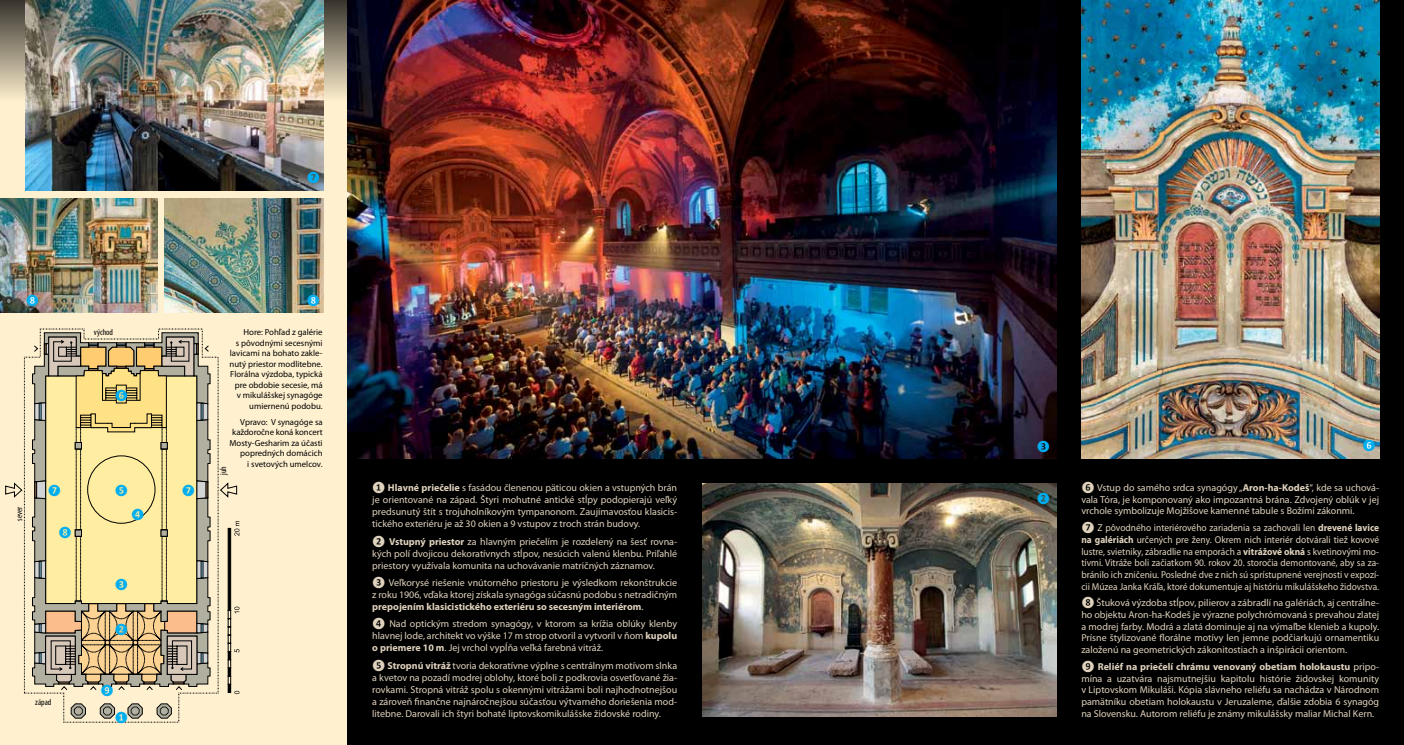
<style>
.page{position:relative;width:1404px;height:745px;background:#fff}
.page>*{position:absolute;margin:0;border:0;box-sizing:border-box;transform-origin:0 0}
.t1{font:10px/12px "Myriad Pro";color:#e0d3be;text-align:justify}
.t2{font:10px/11.6px "Myriad Pro";color:#e0d3be;text-align:justify;scale:.94 1}
.t3{font:700 10px "Calibri";color:#00aeef}
.t4{font:8.75px/10.5px "Myriad Pro";color:#000;text-align:right}
.t5{font:condensed 8.75px "Myriad Pro";color:#000}
.s1{font-family:"Calibri";font-weight:700}
.s2{font-weight:700}
</style>
<div class="page">
<div style="left:0;top:0;width:348px;height:744px;background:#fff1d0"></div>
<div style="left:0;top:0;width:347px;height:101px;background:linear-gradient(to bottom,#37342d,#fcedcd)"></div>
<div style="left:347px;top:0;width:1056px;height:744px;background:#000"></div>
<img style="left:702px;top:483px;width:354px;height:233px">
<svg style="left:24px;top:328px;width:194px;height:394px"></svg>
<svg style="left:228px;top:521px;width:11px;height:172px"></svg>
<svg style="left:220px;top:482px;width:17px;height:15px"></svg>
<svg style="left:5px;top:339px;width:204px;height:350px"></svg>
<img style="left:0;top:198px;width:157px;height:114px">
<img style="left:164px;top:198px;width:159px;height:114px">
<div style="left:87px;top:455px;width:68px;height:68px;border:1px solid #000;border-radius:50%"></div>
<img style="left:26px;top:0;width:297px;height:190px">
<img style="left:347px;top:0;width:709px;height:458px">
<img style="left:1081px;top:0;width:297px;height:458px">
<div style="left:1363px;top:439px;width:10px;height:11px;background:#fff;border-radius:50%"></div>
<div style="left:27px;top:295px;width:10px;height:10px;background:#fff;border-radius:50%"></div>
<div style="left:308px;top:295px;width:10px;height:10px;background:#fff;border-radius:50%"></div>
<p class="t3" style="left:306px;top:171px;width:15px">❼</p>
<p class="t3" style="left:26px;top:294px;width:15px">❽</p>
<p class="t3" style="left:306px;top:294px;width:15px">❽</p>
<p class="t4" style="left:229px;top:327px;width:95px">Hore: Pohľad z galérie<br>s pôvodnými secesnými lavicami na bohato zakle&shy;nutý priestor modlitebne.<br>Florálna výzdoba, typická pre obdobie secesie, má v mikulášskej synagóge umiernenú podobu.</p>
<p class="t4" style="left:229px;top:416px;width:95px">Vpravo: V synagóge sa každoročne koná koncert<br>Mosty-Gesharim za účasti popredných domácich<br>i svetových umelcov.</p>
<p class="t5" style="left:94px;top:327px;width:21px">východ</p>
<p class="t3" style="left:115px;top:389px;width:15px">❻</p>
<p class="t5" style="left:218px;top:474px;width:10px;rotate:-90deg">juh</p>
<p class="t5" style="left:14px;top:520px;width:15px;rotate:-90deg">sever</p>
<p class="t3" style="left:48px;top:483px;width:15px">❼</p>
<p class="t3" style="left:58px;top:526px;width:15px">❽</p>
<p class="t5" style="left:35px;top:696px;width:18px">západ</p>
<p class="t3" style="left:115px;top:483px;width:15px">❺</p>
<p class="t3" style="left:131px;top:508px;width:15px">❹</p>
<p class="t3" style="left:115px;top:577px;width:15px">❸</p>
<p class="t3" style="left:115px;top:623px;width:15px">❷</p>
<p class="t3" style="left:100px;top:683px;width:15px">❾</p>
<p class="t3" style="left:115px;top:710px;width:15px">❶</p>
<p class="t3" style="left:182px;top:483px;width:15px">❼</p>
<p class="t1" style="left:372px;top:481px;width:306px"><span class="s1">❶</span> <span class="s2">Hlavné priečelie</span> s fasádou členenou päticou okien a vstupných brán je orientované na západ. Štyri mohutné antické stĺpy podopierajú veľký predsunutý štít s trojuholníkovým tympanonom. Zaujímavosťou klasicis&shy;tického exteriéru je až 30 okien a 9 vstupov z troch strán budovy.</p>
<p class="t1" style="left:372px;top:534px;width:306px"><span class="s1">❷</span> <span class="s2">Vstupný priestor</span> za hlavným priečelím je rozdelený na šesť rovna&shy;kých polí dvojicou dekoratívnych stĺpov, nesúcich valenú klenbu. Priľahlé priestory využívala komunita na uchovávanie matričných záznamov.</p>
<p class="t1" style="left:372px;top:576px;width:306px"><span class="s1">❸</span> Veľkorysé riešenie vnútorného priestoru je výsledkom rekonštrukcie z roku 1906, vďaka ktorej získala synagóga súčasnú podobu s netradičným <span class="s2">prepojením klasicistického exteriéru so secesným interiérom</span>.</p>
<p class="t1" style="left:372px;top:617px;width:306px"><span class="s1">❹</span> Nad optickým stredom synagógy, v ktorom sa krížia oblúky klenby hlavnej lode, architekt vo výške 17 m strop otvoril a vytvoril v ňom <span class="s2">kupolu o priemere 10 m</span>. Jej vrchol vypĺňa veľká farebná vitráž.</p>
<p class="t1" style="left:372px;top:658px;width:306px"><span class="s1">❺</span> <span class="s2">Stropnú vitráž</span> tvoria dekoratívne výplne s centrálnym motívom slnka a kvetov na pozadí modrej oblohy, ktoré boli z podkrovia osvetľované žia&shy;rovkami. Stropná vitráž spolu s okennými vitrážami boli najhodnotnejšou a zároveň finančne najnáročnejšou súčasťou výtvarného doriešenia mod&shy;litebne. Darovali ich štyri bohaté liptovskomikulášske židovské rodiny.</p>
<p class="t3" style="left:1036px;top:439px;width:15px">❸</p>
<p class="t3" style="left:1036px;top:491px;width:15px">❷</p>
<p class="t3" style="left:1362px;top:438px;width:15px">❻</p>
<p class="t1" style="left:1081px;top:481px;width:299px;line-height:11.6px"><span class="s1">❻</span> Vstup do samého srdca synagógy „<span class="s2">Aron-ha-Kodeš</span>“, kde sa uchová&shy;vala Tóra, je komponovaný ako impozantná brána. Zdvojený oblúk v jej vrchole symbolizuje Mojžišove kamenné tabule s Božími zákonmi.</p>
<p class="t2" style="left:1081px;top:521px;width:318px"><span class="s1">❼</span> Z pôvodného interiérového zariadenia sa zachovali len <span class="s2">drevené lavice na galériách</span> určených pre ženy. Okrem nich interiér dotvárali tiež kovové lustre, svietniky, zábradlie na emporách a <span class="s2">vitrážové okná</span> s kvetinovými mo&shy;tívmi. Vitráže boli začiatkom 90. rokov 20. storočia demontované, aby sa za&shy;bránilo ich zničeniu. Posledné dve z nich sú sprístupnené verejnosti v expozí&shy;cii Múzea Janka Kráľa, ktoré dokumentuje aj históriu mikulášskeho židovstva.</p>
<p class="t1" style="left:1081px;top:596px;width:299px;line-height:11.6px"><span class="s1">❽</span> Štuková výzdoba stĺpov, pilierov a zábradlí na galériách, aj centrálne&shy;ho objektu Aron-ha-Kodeš je výrazne polychrómovaná s prevahou zlatej a modrej farby. Modrá a zlatá dominuje aj na výmaľbe klenieb a kupoly.<br>Prísne štylizované florálne motívy len jemne podčiarkujú ornamentiku založenú na geometrických zákonitostiach a inšpirácii orientom.</p>
<p class="t1" style="left:1081px;top:660px;width:299px;line-height:11.6px"><span class="s1">❾</span> <span class="s2">Reliéf na priečelí chrámu venovaný obetiam holokaustu</span> pripo&shy;mína a uzatvára najsmutnejšiu kapitolu histórie židovskej komunity v Liptovskom Mikuláši. Kópia slávneho reliéfu sa nachádza v Národnom pamätníku obetiam holokaustu v Jeruzaleme, ďalšie zdobia 6 synagóg na Slovensku. Autorom reliéfu je známy mikulášsky maliar Michal Kern.</p>
</div>
